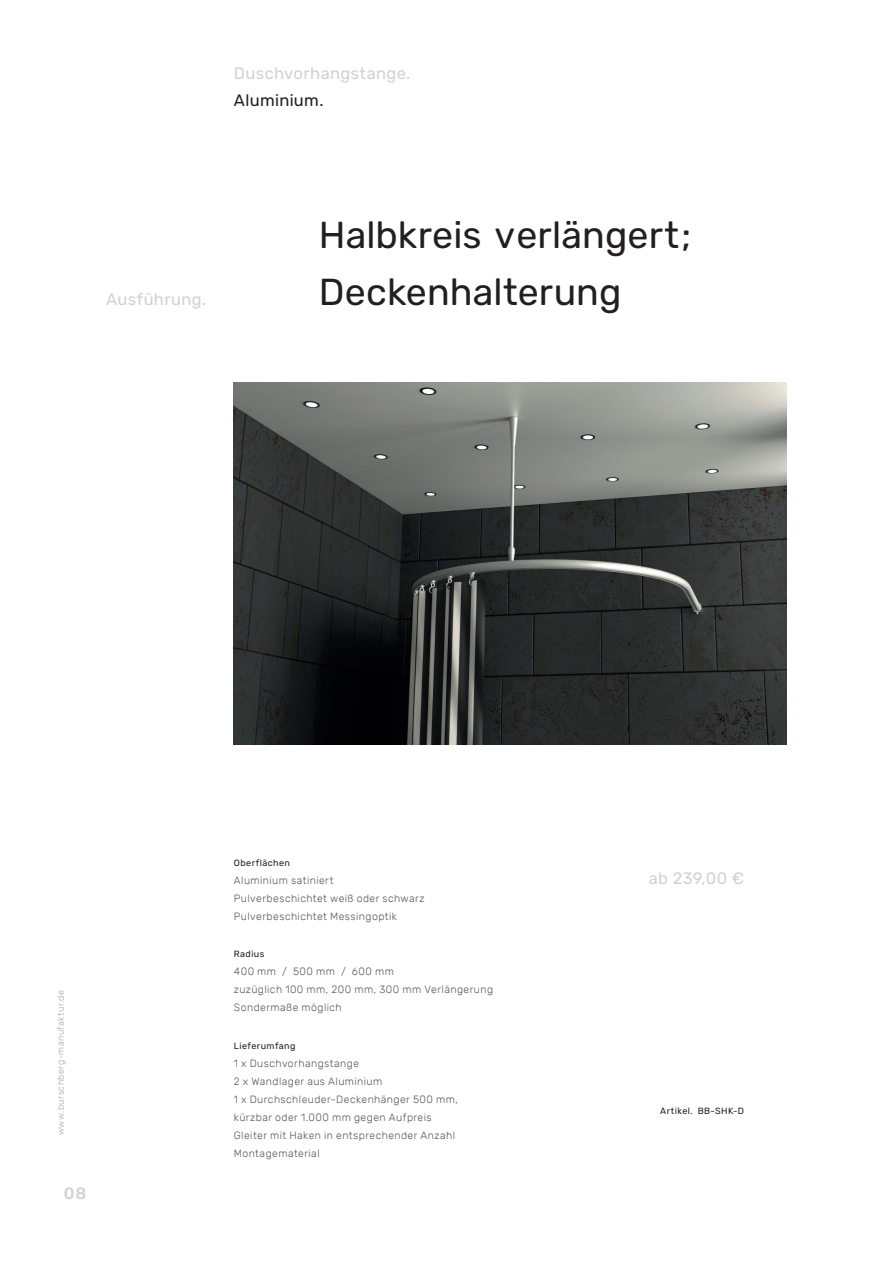
<style>
.page{position:relative;width:893px;height:1263px;background:#fff}
.page>*{position:absolute;margin:0;border:0;box-sizing:border-box;transform-origin:0 0}
.t1{font:37.5px "Rubik";letter-spacing:.005em;color:#231f20}
.t2{font:16.5px "Rubik";letter-spacing:.02em;color:#d1d2d4}
.t3{font:16.5px "Rubik";letter-spacing:.02em;color:#231f20}
.t4{font:500 16.5px "Rubik";color:#d1d2d4}
.t5{font:300 10.5px "Rubik";letter-spacing:.04em;color:#57585a}
.t6{font:9px "Rubik";letter-spacing:.045em;color:#231f20}
.t7{font:300 9px "Rubik";letter-spacing:.045em;color:#a8a9ad}
</style>
<div class="page">
<img style="left:234px;top:383px;width:553px;height:361px">
<p class="t2" style="left:234px;top:64px;width:178px">Duschvorhangstange.</p>
<p class="t3" style="left:234px;top:91px;width:91px">Aluminium.</p>
<p class="t2" style="left:106px;top:290px;width:101px">Ausführung.</p>
<p class="t1" style="left:319px;top:213px;width:374px">Halbkreis verlängert;</p>
<p class="t1" style="left:319px;top:270px;width:304px">Deckenhalterung</p>
<p class="t7" style="left:56px;top:1135px;width:147px;rotate:-90deg">www.burschberg-manufaktur.de</p>
<p class="t4" style="left:64px;top:1184px;width:24px">08</p>
<p class="t6" style="left:234px;top:857px;width:58px">Oberflächen</p>
<p class="t5" style="left:234px;top:874px;width:101px">Aluminium satiniert</p>
<p class="t5" style="left:234px;top:892px;width:192px">Pulverbeschichtet weiß oder schwarz</p>
<p class="t5" style="left:234px;top:910px;width:165px">Pulverbeschichtet Messingoptik</p>
<p class="t6" style="left:234px;top:949px;width:32px">Radius</p>
<p class="t5" style="left:234px;top:966px;width:162px">400 mm / 500 mm / 600 mm</p>
<p class="t5" style="left:234px;top:984px;width:261px">zuzüglich 100 mm, 200 mm, 300 mm Verlängerung</p>
<p class="t5" style="left:234px;top:1002px;width:109px">Sondermaße möglich</p>
<p class="t6" style="left:234px;top:1040px;width:63px">Lieferumfang</p>
<p class="t5" style="left:234px;top:1057px;width:127px">1 x Duschvorhangstange</p>
<p class="t5" style="left:234px;top:1075px;width:150px">2 x Wandlager aus Aluminium</p>
<p class="t5" style="left:234px;top:1093px;width:226px">1 x Durchschleuder-Deckenhänger 500 mm,</p>
<p class="t5" style="left:234px;top:1111px;width:199px">kürzbar oder 1.000 mm gegen Aufpreis</p>
<p class="t5" style="left:234px;top:1129px;width:223px">Gleiter mit Haken in entsprechender Anzahl</p>
<p class="t5" style="left:234px;top:1147px;width:87px">Montagematerial</p>
<p class="t2" style="left:649px;top:868px;width:97px">ab 239,00 €</p>
<p class="t6" style="left:660px;top:1106px;width:85px">Artikel. BB-SHK-D</p>
</div>
